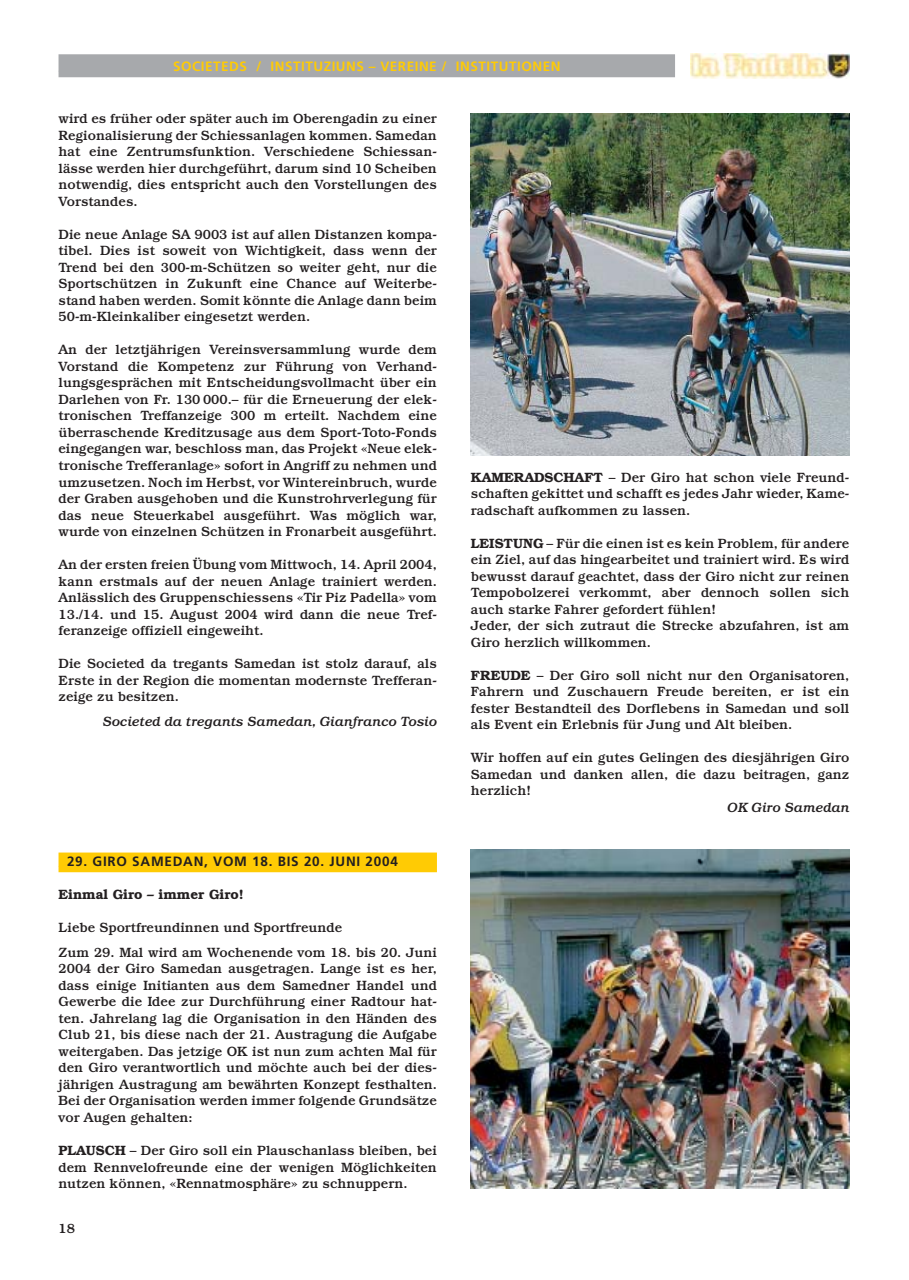
<style>
.page{position:relative;width:909px;height:1280px;background:#fff}
.page>*{position:absolute;margin:0;border:0;box-sizing:border-box;transform-origin:0 0}
.t1{font:500 13.5px/16.5px "Bookman";color:#231f20;text-align:justify}
.t2{font:italic 500 13.5px "Bookman";color:#231f20}
.t3{font:700 13.5px "Frutiger";letter-spacing:.04em;color:#ffcb04}
.t4{font:700 13.5px "Frutiger";letter-spacing:.055em;color:#231f20}
.t5{font:600 13.5px "Bookman";color:#231f20}
.s1{font-weight:600}
</style>
<div class="page">
<img style="left:690px;top:53px;width:159px;height:26px">
<div style="left:59px;top:54px;width:616px;height:17px;background:#a7a9ac"></div>
<div style="left:59px;top:71px;width:616px;height:6px;background:#a7a9ac"></div>
<div style="left:59px;top:852px;width:378px;height:14px;background:#ffcb04"></div>
<div style="left:59px;top:866px;width:378px;height:6px;background:#ffcb04"></div>
<img style="left:470px;top:114px;width:379px;height:342px">
<img style="left:470px;top:849px;width:379px;height:339px">
<p class="t3" style="left:173px;top:61px;width:389px">SOCIETEDS / INSTITUZIUNS – VEREINE / INSTITUTIONEN</p>
<p class="t1" style="left:59px;top:112px;width:380px">wird es früher oder später auch im Oberengadin zu einer Regionalisierung der Schiessanlagen kommen. Samedan hat eine Zentrumsfunktion. Verschiedene Schiessan&shy;lässe werden hier durchgeführt, darum sind 10 Scheiben notwendig, dies entspricht auch den Vorstellungen des Vorstandes.</p>
<p class="t1" style="left:59px;top:227px;width:380px">Die neue Anlage SA 9003 ist auf allen Distanzen kompa&shy;tibel. Dies ist soweit von Wichtigkeit, dass wenn der Trend bei den 300-m-Schützen so weiter geht, nur die Sportschützen in Zukunft eine Chance auf Weiterbe&shy;stand haben werden. Somit könnte die Anlage dann beim 50-m-Kleinkaliber eingesetzt werden.</p>
<p class="t1" style="left:59px;top:343px;width:380px">An der letztjährigen Vereinsversammlung wurde dem Vorstand die Kompetenz zur Führung von Verhand&shy;lungsgesprächen mit Entscheidungsvollmacht über ein Darlehen von Fr. 130 000.– für die Erneuerung der elek&shy;tronischen Treffanzeige 300 m erteilt. Nachdem eine überraschende Kreditzusage aus dem Sport-Toto-Fonds eingegangen war, beschloss man, das Projekt «Neue elek&shy;tronische Trefferanlage» sofort in Angriff zu nehmen und umzusetzen. Noch im Herbst, vor Wintereinbruch, wurde der Graben ausgehoben und die Kunstrohrverlegung für das neue Steuerkabel ausgeführt. Was möglich war, wurde von einzelnen Schützen in Fronarbeit ausgeführt.</p>
<p class="t1" style="left:59px;top:557px;width:380px">An der ersten freien Übung vom Mittwoch, 14. April 2004, kann erstmals auf der neuen Anlage trainiert werden.<br>Anlässlich des Gruppenschiessens «Tir Piz Padella» vom 13./14. und 15. August 2004 wird dann die neue Tref&shy;feranzeige offiziell eingeweiht.</p>
<p class="t1" style="left:59px;top:656px;width:380px">Die Societed da tregants Samedan ist stolz darauf, als Erste in der Region die momentan modernste Trefferan&shy;zeige zu besitzen.</p>
<p class="t2" style="left:103px;top:716px;width:336px">Societed da tregants Samedan, Gianfranco Tosio</p>
<p class="t4" style="left:67px;top:856px;width:332px">29. GIRO SAMEDAN, VOM 18. BIS 20. JUNI 2004</p>
<p class="t5" style="left:59px;top:889px;width:187px">Einmal Giro – immer Giro!</p>
<p class="t1" style="left:59px;top:916px;width:380px;line-height:24.8px">Liebe Sportfreundinnen und Sportfreunde<br>Zum 29. Mal wird am Wochenende vom 18. bis 20. Juni</p>
<p class="t1" style="left:59px;top:962px;width:380px">2004 der Giro Samedan ausgetragen. Lange ist es her, dass einige Initianten aus dem Samedner Handel und Gewerbe die Idee zur Durchführung einer Radtour hat&shy;ten. Jahrelang lag die Organisation in den Händen des Club 21, bis diese nach der 21. Austragung die Aufgabe weitergaben. Das jetzige OK ist nun zum achten Mal für den Giro verantwortlich und möchte auch bei der dies&shy;jährigen Austragung am bewährten Konzept festhalten.<br>Bei der Organisation werden immer folgende Grundsätze vor Augen gehalten:</p>
<p class="t1" style="left:59px;top:1143px;width:380px"><span class="s1">PLAUSCH</span> – Der Giro soll ein Plauschanlass bleiben, bei dem Rennvelofreunde eine der wenigen Möglichkeiten nutzen können, «Rennatmosphäre» zu schnuppern.</p>
<p class="t1" style="left:59px;top:1221px;width:18px">18</p>
<p class="t1" style="left:471px;top:470px;width:380px"><span class="s1">KAMERADSCHAFT</span> – Der Giro hat schon viele Freund&shy;schaften gekittet und schafft es jedes Jahr wieder, Kame&shy;radschaft aufkommen zu lassen.</p>
<p class="t1" style="left:471px;top:536px;width:380px;text-align:left"><span class="s1">LEISTUNG</span> – Für die einen ist es kein Problem, für andere ein Ziel, auf das hingearbeitet und trainiert wird. Es wird bewusst darauf geachtet, dass der Giro nicht zur reinen Tempobolzerei verkommt, aber dennoch sollen sich auch starke Fahrer gefordert fühlen!<br>Jeder, der sich zutraut die Strecke abzufahren, ist am Giro herzlich willkommen.</p>
<p class="t1" style="left:471px;top:668px;width:380px"><span class="s1">FREUDE</span> – Der Giro soll nicht nur den Organisatoren, Fahrern und Zuschauern Freude bereiten, er ist ein fester Bestandteil des Dorflebens in Samedan und soll als Event ein Erlebnis für Jung und Alt bleiben.</p>
<p class="t1" style="left:471px;top:751px;width:380px">Wir hoffen auf ein gutes Gelingen des diesjährigen Giro Samedan und danken allen, die dazu beitragen, ganz herzlich!</p>
<p class="t2" style="left:727px;top:802px;width:124px">OK Giro Samedan</p>
</div>
